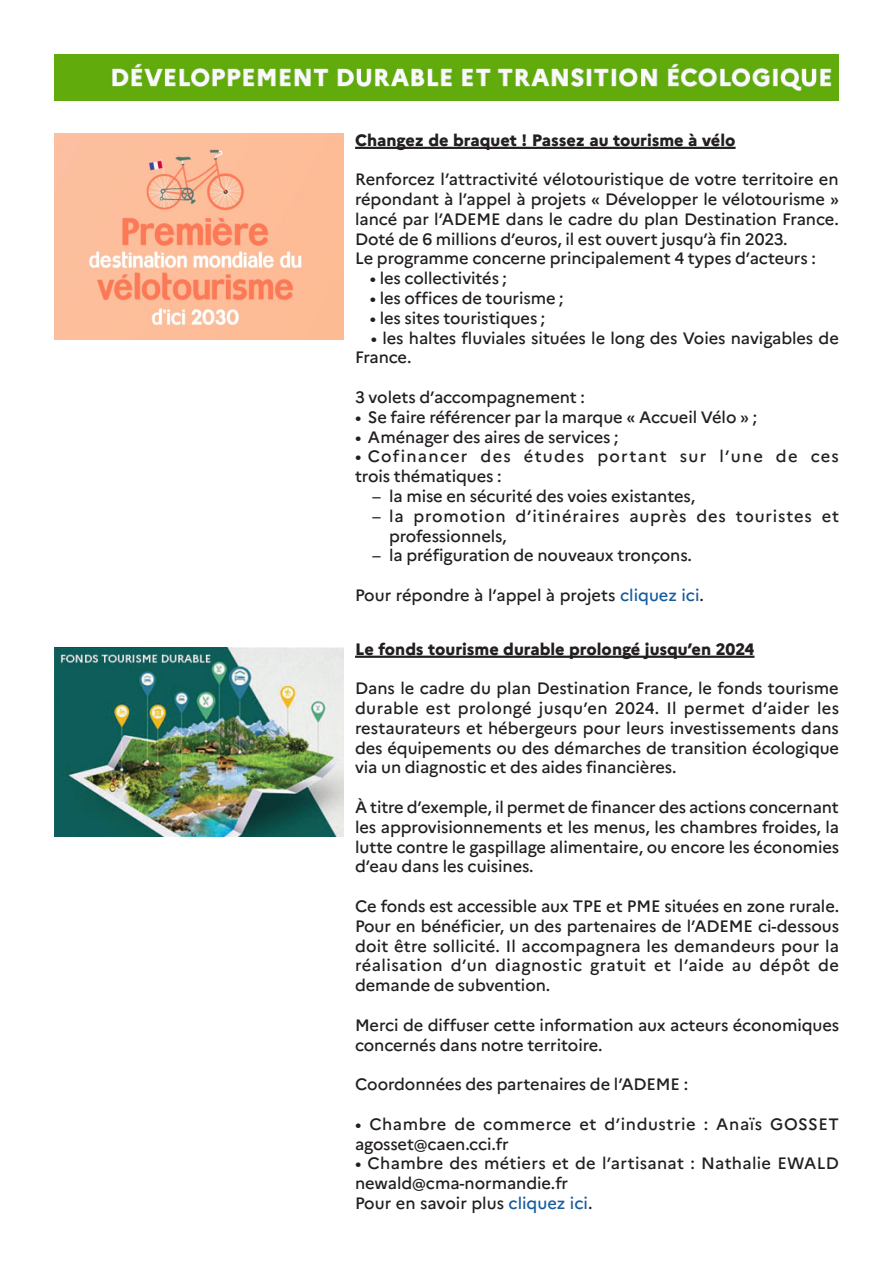
<style>
.page{position:relative;width:893px;height:1263px;background:#fff}
.page>*{position:absolute;margin:0;border:0;box-sizing:border-box;transform-origin:0 0}
.t1{font:500 16.5px/19.8px "Marianne";letter-spacing:-.005em;color:#231f20;text-align:justify}
.t2{font:800 16.5px "Marianne";color:#231f20}
.t3{font:500 16.5px/19.8px "Marianne";letter-spacing:.015em;color:#231f20}
.t4{font:500 16.5px/19.8px "Marianne";letter-spacing:.03em;color:#231f20}
.t5{font:500 16.5px/19.8px "Marianne";letter-spacing:.045em;color:#231f20}
.t6{font:500 16.5px/19.8px "Marianne";letter-spacing:.075em;color:#231f20}
.s1{font-weight:400}
.s2{color:#175d9e}
</style>
<div class="page">
<img style="left:54px;top:54px;width:785px;height:46px">
<hr style="left:355px;top:147px;width:381px;height:2px;background:#231f20">
<img style="left:54px;top:133px;width:289px;height:206px">
<hr style="left:355px;top:656px;width:399px;height:2px;background:#231f20">
<img style="left:54px;top:647px;width:289px;height:190px">
<p class="t2" style="left:355px;top:130px;width:382px">Changez de braquet ! Passez au tourisme à vélo</p>
<p class="t1" style="left:355px;top:169px;width:486px">Renforcez l’attractivité vélotouristique de votre territoire en répondant à l’appel à projets « Développer le vélotourisme » lancé par l’ADEME dans le cadre du plan Destination France.<br>Doté de 6 millions d’euros, il est ouvert jusqu’à fin 2023.</p>
<p class="t1" style="left:355px;top:249px;width:462px">Le programme concerne principalement 4 types d’acteurs :</p>
<p class="t1" style="left:370px;top:268px;width:139px">• les collectivités ;</p>
<p class="t1" style="left:370px;top:288px;width:195px">• les offices de tourisme ;</p>
<p class="t1" style="left:370px;top:308px;width:177px">• les sites touristiques ;</p>
<p class="t1" style="left:355px;top:328px;width:485px;text-indent:16px">• les haltes fluviales situées le long des Voies navigables de<br>France.</p>
<p class="t1" style="left:355px;top:387px;width:231px">3 volets d’accompagnement :</p>
<p class="t1" style="left:355px;top:407px;width:404px">• Se faire référencer par la marque « Accueil Vélo » ;</p>
<p class="t1" style="left:355px;top:427px;width:265px">• Aménager des aires de services ;</p>
<p class="t6" style="left:355px;top:447px;width:485px">• Cofinancer des études portant sur l’une de ces trois thématiques :</p>
<p class="t1" style="left:372px;top:486px;width:325px"><span class="s1">–</span> la mise en sécurité des voies existantes,</p>
<p class="t5" style="left:389px;top:506px;width:451px;text-indent:-17px"><span class="s1">–</span> la promotion d’itinéraires auprès des touristes et professionnels,</p>
<p class="t1" style="left:372px;top:546px;width:321px"><span class="s1">–</span> la préfiguration de nouveaux tronçons.</p>
<p class="t1" style="left:355px;top:585px;width:350px">Pour répondre à l’appel à projets <span class="s2">cliquez ici</span>.</p>
<p class="t2" style="left:355px;top:638px;width:401px">Le fonds tourisme durable prolongé jusqu’en 2024</p>
<p class="t1" style="left:355px;top:678px;width:486px">Dans le cadre du plan Destination France, le fonds tourisme durable est prolongé jusqu’en 2024. Il permet d’aider les restaurateurs et hébergeurs pour leurs investissements dans des équipements ou des démarches de transition écologique via un diagnostic et des aides financières.</p>
<p class="t1" style="left:355px;top:797px;width:486px">À titre d’exemple, il permet de financer des actions concernant les approvisionnements et les menus, les chambres froides, la lutte contre le gaspillage alimentaire, ou encore les économies d’eau dans les cuisines.</p>
<p class="t1" style="left:355px;top:896px;width:486px">Ce fonds est accessible aux TPE et PME situées en zone rurale.<br>Pour en bénéficier, un des partenaires de l’ADEME ci-dessous doit être sollicité. Il accompagnera les demandeurs pour la réalisation d’un diagnostic gratuit et l’aide au dépôt de demande de subvention.</p>
<p class="t1" style="left:355px;top:1015px;width:486px">Merci de diffuser cette information aux acteurs économiques concernés dans notre territoire.</p>
<p class="t1" style="left:355px;top:1074px;width:335px">Coordonnées des partenaires de l’ADEME :</p>
<p class="t4" style="left:355px;top:1114px;width:485px">• Chambre de commerce et d’industrie : Anaïs GOSSET agosset@caen.cci.fr</p>
<p class="t3" style="left:355px;top:1153px;width:485px">• Chambre des métiers et de l’artisanat : Nathalie EWALD newald@cma-normandie.fr</p>
<p class="t1" style="left:355px;top:1193px;width:239px">Pour en savoir plus <span class="s2">cliquez ici</span>.</p>
</div>
